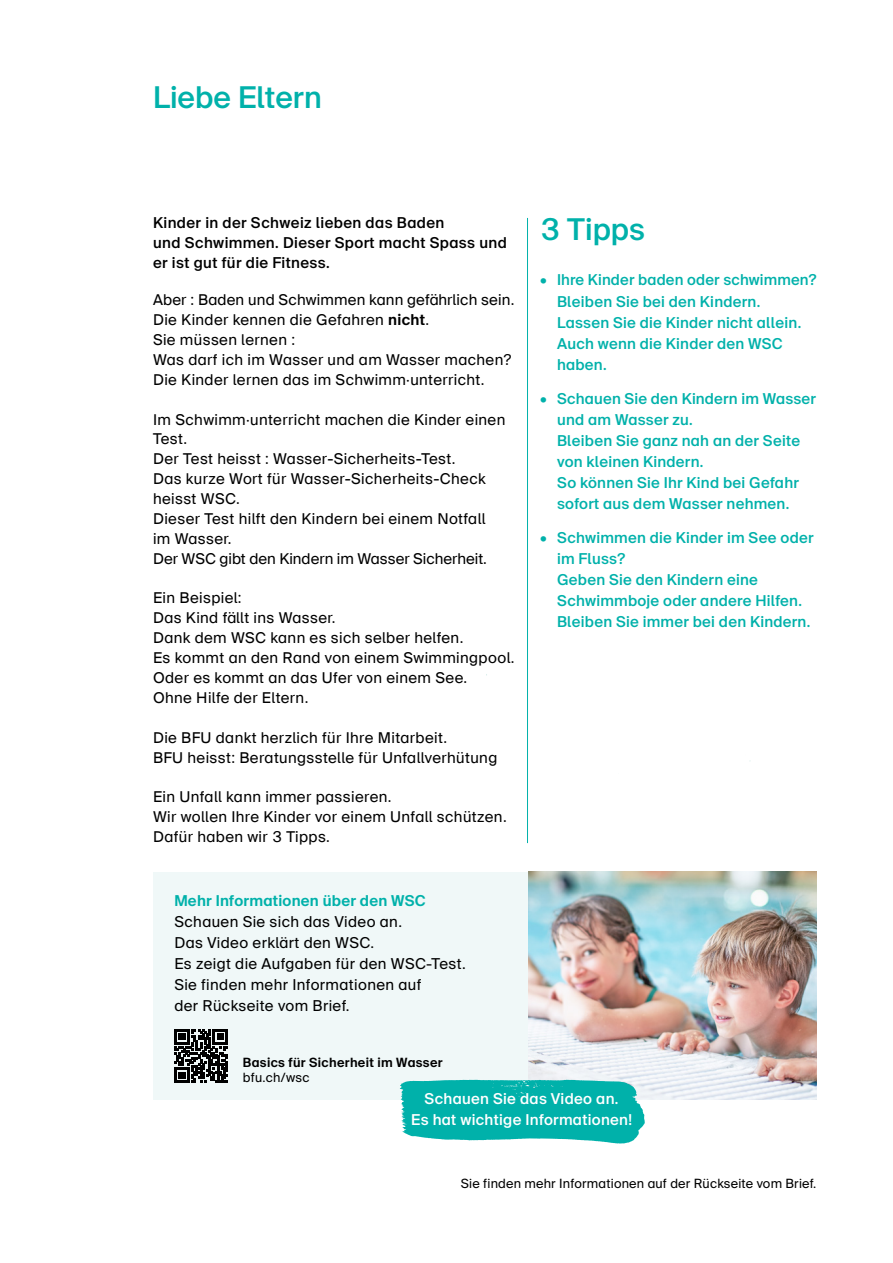
<style>
.page{position:relative;width:893px;height:1263px;background:#fff}
.page>*{position:absolute;margin:0;border:0;box-sizing:border-box;transform-origin:0 0}
.t1{font:500 30px "BFU Suisse";color:#00b1aa}
.t2{font:15px/20px "BFU Suisse";letter-spacing:.025em;color:#000}
.t3{font:500 15px/21.1px "BFU Suisse";letter-spacing:.015em;color:#00b1aa}
.t4{font:15px/21.1px "BFU Suisse";letter-spacing:.025em;color:#000}
.t5{font:500 15px/19.8px "BFU Suisse";letter-spacing:.025em;color:#000}
.t6{font:500 15px/21.1px "BFU Suisse";letter-spacing:.02em;color:#fff;text-align:center}
.t7{font:700 15px "BFU Suisse";letter-spacing:.015em;color:#00b1aa}
.t8{font:12.75px "BFU Suisse";letter-spacing:.015em;color:#000}
.t9{font:700 12.75px "BFU Suisse";letter-spacing:.025em;color:#000}
.s1{font-weight:700}
</style>
<div class="page">
<div style="left:153px;top:872px;width:375px;height:227px;background:#f0f8f8"></div>
<img style="left:528px;top:872px;width:288px;height:227px">
<svg style="left:175px;top:1029px;width:53px;height:53px"></svg>
<svg style="left:400px;top:1080px;width:245px;height:63px;background:#19b8b2"></svg>
<hr style="left:527px;top:218px;width:1px;height:625px;background:#00b1aa">
<h1 class="t1" style="left:153px;top:80px;width:170px">Liebe Eltern</h1>
<p class="t5" style="left:153px;top:213px;width:355px">Kinder in der Schweiz lieben das Baden<br>und Schwimmen. Dieser Sport macht Spass und er ist gut für die Fitness.</p>
<p class="t2" style="left:153px;top:290px;width:363px">Aber : Baden und Schwimmen kann gefährlich sein.<br>Die Kinder kennen die Gefahren <span class="s1">nicht</span>.<br>Sie müssen lernen :<br>Was darf ich im Wasser und am Wasser machen?<br>Die Kinder lernen das im Schwimm·unterricht.</p>
<p class="t2" style="left:153px;top:409px;width:354px">Im Schwimm·unterricht machen die Kinder einen<br>Test.<br>Der Test heisst : Wasser-Sicherheits-Test.<br>Das kurze Wort für Wasser-Sicherheits-Check heisst WSC.<br>Dieser Test hilft den Kindern bei einem Notfall im Wasser.<br>Der WSC gibt den Kindern im Wasser Sicherheit.</p>
<p class="t2" style="left:153px;top:588px;width:363px">Ein Beispiel:<br>Das Kind fällt ins Wasser.<br>Dank dem WSC kann es sich selber helfen.<br>Es kommt an den Rand von einem Swimmingpool.<br>Oder es kommt an das Ufer von einem See.<br>Ohne Hilfe der Eltern.</p>
<p class="t2" style="left:153px;top:727px;width:346px">Die BFU dankt herzlich für Ihre Mitarbeit.<br>BFU heisst: Beratungsstelle für Unfallverhütung</p>
<p class="t2" style="left:153px;top:787px;width:355px">Ein Unfall kann immer passieren.<br>Wir wollen Ihre Kinder vor einem Unfall schützen.<br>Dafür haben wir 3 Tipps.</p>
<p class="t7" style="left:174px;top:892px;width:253px">Mehr Informationen über den WSC</p>
<p class="t4" style="left:174px;top:911px;width:293px">Schauen Sie sich das Video an.<br>Das Video erklärt den WSC.<br>Es zeigt die Aufgaben für den WSC-Test.<br>Sie finden mehr Informationen auf<br>der Rückseite vom Brief.</p>
<h1 class="t1" style="left:540px;top:212px;width:106px">3 Tipps</h1>
<p class="t3" style="left:557px;top:270px;width:261px;text-indent:-17px">• Ihre Kinder baden oder schwimmen?<br>Bleiben Sie bei den Kindern.<br>Lassen Sie die Kinder nicht allein.<br>Auch wenn die Kinder den WSC haben.</p>
<p class="t3" style="left:557px;top:388px;width:260px;text-indent:-17px">• Schauen Sie den Kindern im Wasser und am Wasser zu.<br>Bleiben Sie ganz nah an der Seite von kleinen Kindern.<br>So können Sie Ihr Kind bei Gefahr sofort aus dem Wasser nehmen.</p>
<p class="t3" style="left:557px;top:527px;width:258px;text-indent:-17px">• Schwimmen die Kinder im See oder im Fluss?<br>Geben Sie den Kindern eine<br>Schwimmboje oder andere Hilfen.<br>Bleiben Sie immer bei den Kindern.</p>
<p class="t9" style="left:243px;top:1055px;width:201px">Basics für Sicherheit im Wasser</p>
<p class="t8" style="left:243px;top:1070px;width:68px">bfu.ch/wsc</p>
<p class="t6" style="left:411px;top:1088px;width:222px">Schauen Sie das Video an.<br>Es hat wichtige Informationen!</p>
<p class="t8" style="left:461px;top:1176px;width:357px">Sie finden mehr Informationen auf der Rückseite vom Brief.</p>
</div>
